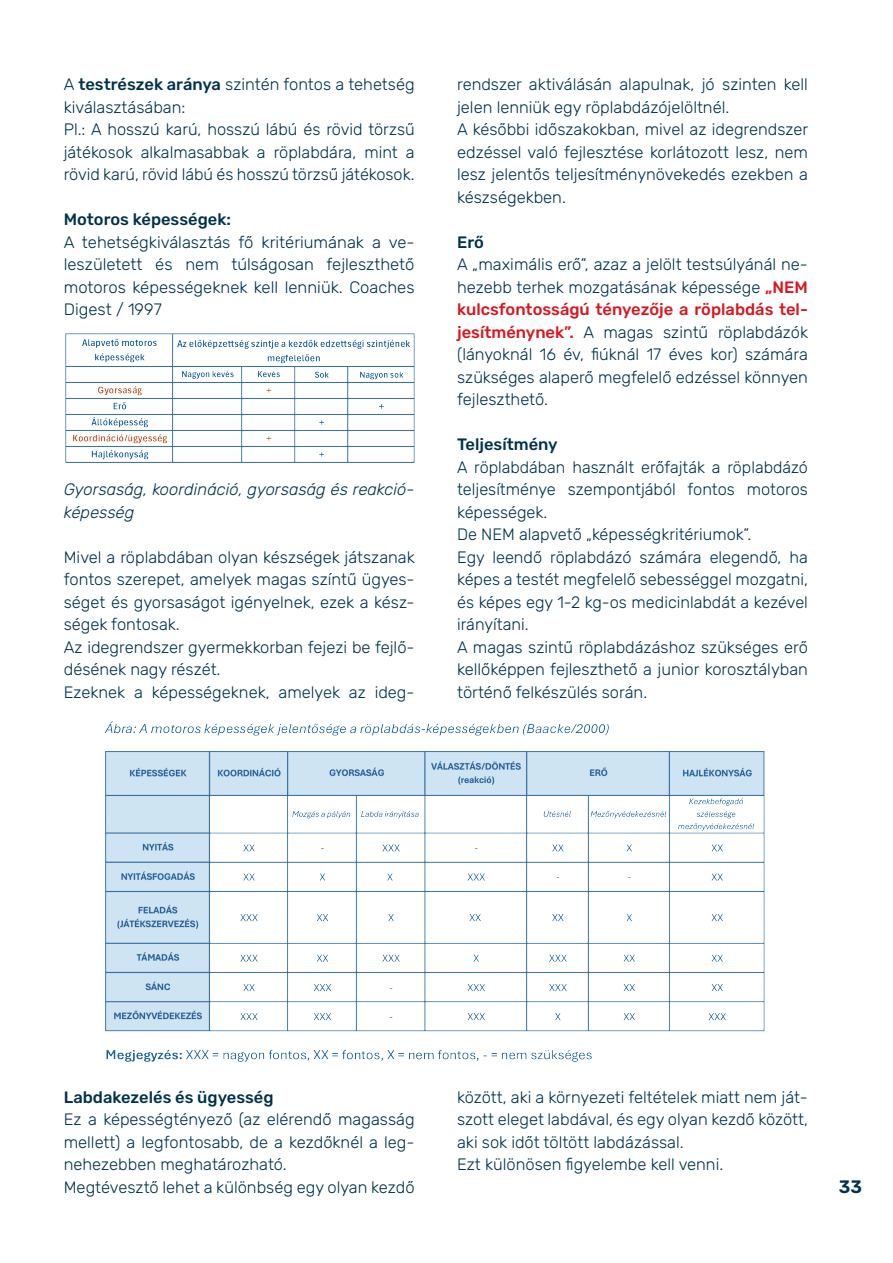
<style>
.page{position:relative;width:893px;height:1263px;background:#fff}
.page>*{position:absolute;margin:0;border:0;box-sizing:border-box;transform-origin:0 0}
.t1{font:600 18px "Rubik";color:#00324c}
.Bekezdésstílus_1{font:300 16.5px/22.5px "Rubik";color:#00324c;text-align:justify}
.Bekezdésstílus_1-2{font:500 16.5px "Rubik";color:#00324c}
.Bekezdésstílus_1-3{font:italic 300 16.5px/22.5px "Rubik";color:#00324c}
.s1{font-weight:500}
.s2{font-weight:500;color:#d7171f}
</style>
<div class="page">
<img style="left:104px;top:721px;width:661px;height:341px">
<img style="left:65px;top:333px;width:350px;height:130px">
<p class="Bekezdésstílus_1" style="left:64px;top:74px;width:352px">A <span class="s1">testrészek aránya</span> szintén fontos a tehetség kiválasztásában:</p>
<p class="Bekezdésstílus_1" style="left:64px;top:119px;width:352px">Pl.: A hosszú karú, hosszú lábú és rövid törzsű játékosok alkalmasabbak a röplabdára, mint a rövid karú, rövid lábú és hosszú törzsű játékosok.</p>
<p class="Bekezdésstílus_1-2" style="left:64px;top:207px;width:169px">Motoros képességek:</p>
<p class="Bekezdésstílus_1" style="left:64px;top:231px;width:352px">A tehetségkiválasztás fő kritériumának a ve&shy;leszületett és nem túlságosan fejleszthető motoros képességeknek kell lenniük. Coaches Digest / 1997</p>
<p class="Bekezdésstílus_1-3" style="left:64px;top:479px;width:352px">Gyorsaság, koordináció, gyorsaság és reakció&shy;képesség</p>
<p class="Bekezdésstílus_1" style="left:64px;top:546px;width:352px">Mivel a röplabdában olyan készségek játszanak fontos szerepet, amelyek magas színtű ügyes&shy;séget és gyorsaságot igényelnek, ezek a kész&shy;ségek fontosak.</p>
<p class="Bekezdésstílus_1" style="left:64px;top:636px;width:352px">Az idegrendszer gyermekkorban fejezi be fejlő&shy;désének nagy részét.</p>
<p class="Bekezdésstílus_1" style="left:64px;top:681px;width:352px">Ezeknek a képességeknek, amelyek az ideg-</p>
<p class="Bekezdésstílus_1" style="left:457px;top:74px;width:352px">rendszer aktiválásán alapulnak, jó szinten kell jelen lenniük egy röplabdázójelöltnél.</p>
<p class="Bekezdésstílus_1" style="left:457px;top:119px;width:353px">A későbbi időszakokban, mivel az idegrendszer edzéssel való fejlesztése korlátozott lesz, nem lesz jelentős teljesítménynövekedés ezekben a készségekben.</p>
<p class="Bekezdésstílus_1-2" style="left:457px;top:230px;width:28px">Erő</p>
<p class="Bekezdésstílus_1" style="left:457px;top:254px;width:352px">A „maximális erő”, azaz a jelölt testsúlyánál ne&shy;hezebb terhek mozgatásának képessége <span class="s2">„NEM kulcsfontosságú tényezője a röplabdás tel&shy;jesítménynek”.</span> A magas szintű röplabdázók (lányoknál 16 év, fiúknál 17 éves kor) számára szükséges alaperő megfelelő edzéssel könnyen fejleszthető.</p>
<p class="Bekezdésstílus_1-2" style="left:457px;top:432px;width:102px">Teljesítmény</p>
<p class="Bekezdésstílus_1" style="left:457px;top:456px;width:352px">A röplabdában használt erőfajták a röplabdázó teljesítménye szempontjából fontos motoros képességek.</p>
<p class="Bekezdésstílus_1" style="left:457px;top:524px;width:296px">De NEM alapvető „képességkritériumok”.</p>
<p class="Bekezdésstílus_1" style="left:457px;top:546px;width:352px">Egy leendő röplabdázó számára elegendő, ha képes a testét megfelelő sebességgel mozgatni, és képes egy 1-2 kg-os medicinlabdát a kezével irányítani.</p>
<p class="Bekezdésstílus_1" style="left:457px;top:636px;width:352px">A magas szintű röplabdázáshoz szükséges erő kellőképpen fejleszthető a junior korosztályban történő felkészülés során.</p>
<p class="Bekezdésstílus_1-2" style="left:64px;top:1085px;width:211px">Labdakezelés és ügyesség</p>
<p class="Bekezdésstílus_1" style="left:64px;top:1109px;width:352px">Ez a képességtényező (az elérendő magasság mellett) a legfontosabb, de a kezdőknél a leg&shy;nehezebben meghatározható.</p>
<p class="Bekezdésstílus_1" style="left:64px;top:1176px;width:352px">Megtévesztő lehet a különbség egy olyan kezdő</p>
<p class="Bekezdésstílus_1" style="left:457px;top:1086px;width:352px">között, aki a környezeti feltételek miatt nem ját&shy;szott eleget labdával, és egy olyan kezdő között, aki sok időt töltött labdázással.</p>
<p class="Bekezdésstílus_1" style="left:457px;top:1154px;width:268px">Ezt különösen figyelembe kell venni.</p>
<p class="t1" style="left:839px;top:1173px;width:25px">33</p>
</div>
